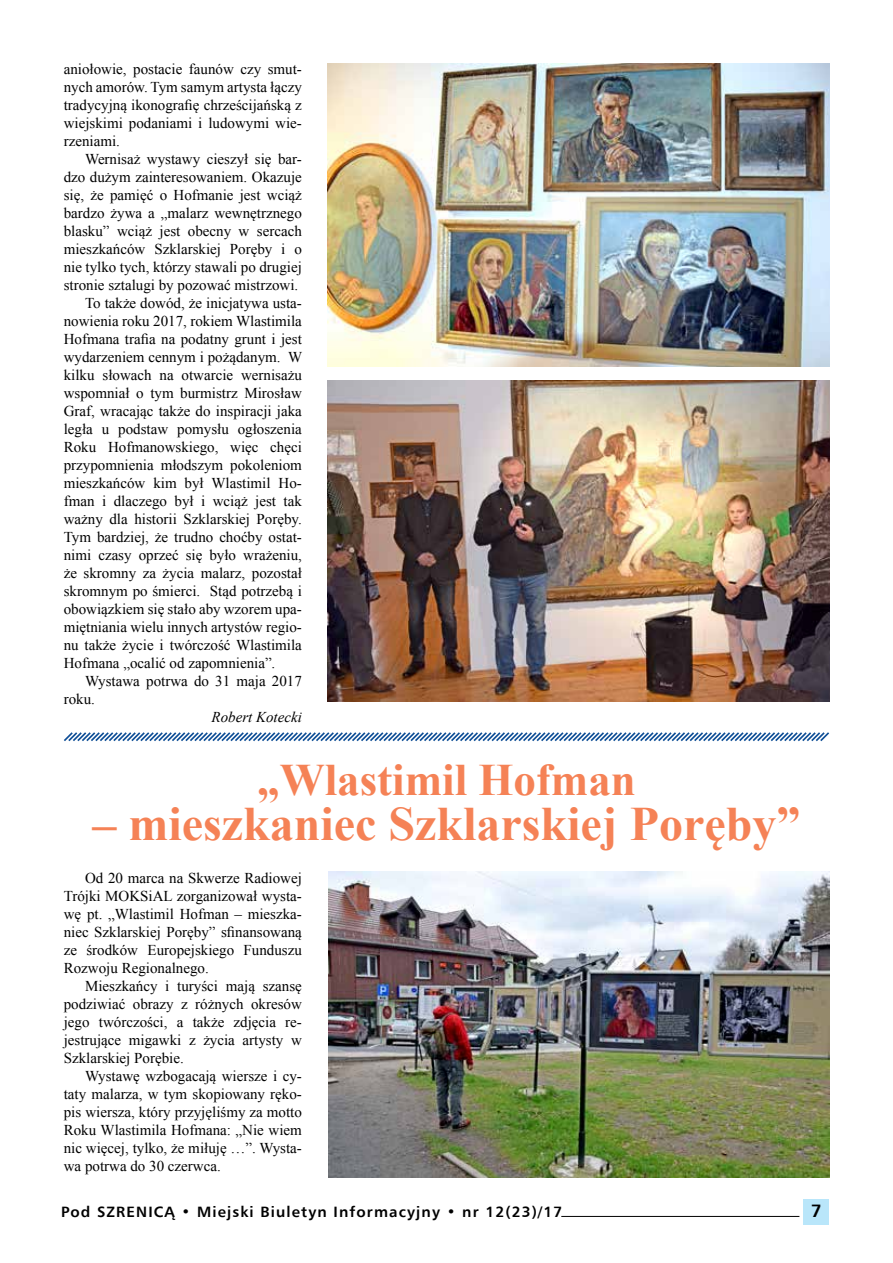
<style>
.page{position:relative;width:893px;height:1263px;background:#fff}
.page>*{position:absolute;margin:0;border:0;box-sizing:border-box;transform-origin:0 0}
.t1{font:700 48px "Times New Roman";color:#f58256}
.t2{font:700 45px "Times New Roman";color:#f58256}
.t3{font:700 18px "Humnst 777 EU";color:#000}
.t4{font:15px/18px "Times New Roman";color:#000;text-align:justify}
.t5{font:700 15px "Humnst 777 EU";letter-spacing:.075em;color:#000}
.t6{font:italic 15px "Times New Roman";color:#000}
</style>
<div class="page">
<div style="left:804px;top:1199px;width:25px;height:26px;background:#b9e6fa"></div>
<hr style="left:561px;top:1216px;width:238px;height:1px;background:#000">
<img style="left:328px;top:64px;width:501px;height:303px">
<img style="left:328px;top:380px;width:501px;height:322px">
<svg style="left:64px;top:732px;width:766px;height:10px"></svg>
<img style="left:329px;top:872px;width:500px;height:306px">
<p class="t4" style="left:64px;top:60px;width:240px">aniołowie, postacie faunów czy smut&shy;nych amorów. Tym samym artysta łączy tradycyjną ikonografię chrześcijańską z wiejskimi podaniami i ludowymi wie&shy;rzeniami.</p>
<p class="t4" style="left:85px;top:150px;width:218px">Wernisaż wystawy cieszył się bar-</p>
<p class="t4" style="left:64px;top:168px;width:240px">dzo dużym zainteresowaniem. Okazuje</p>
<p class="t4" style="left:64px;top:186px;width:240px">się, że pamięć o Hofmanie jest wciąż</p>
<p class="t4" style="left:64px;top:204px;width:240px">bardzo żywa a „malarz wewnętrznego</p>
<p class="t4" style="left:64px;top:222px;width:240px">blasku” wciąż jest obecny w sercach</p>
<p class="t4" style="left:64px;top:240px;width:240px">mieszkańców Szklarskiej Poręby i o</p>
<p class="t4" style="left:64px;top:258px;width:240px">nie tylko tych, którzy stawali po drugiej</p>
<p class="t4" style="left:64px;top:276px;width:236px">stronie sztalugi by pozować mistrzowi.</p>
<p class="t4" style="left:85px;top:294px;width:218px">To także dowód, że inicjatywa usta-</p>
<p class="t4" style="left:64px;top:312px;width:240px">nowienia roku 2017, rokiem Wlastimila</p>
<p class="t4" style="left:64px;top:330px;width:240px">Hofmana trafia na podatny grunt i jest</p>
<p class="t4" style="left:64px;top:348px;width:240px">wydarzeniem cennym i pożądanym. W</p>
<p class="t4" style="left:64px;top:366px;width:240px">kilku słowach na otwarcie wernisażu</p>
<p class="t4" style="left:64px;top:384px;width:240px">wspomniał o tym burmistrz Mirosław</p>
<p class="t4" style="left:64px;top:402px;width:240px">Graf, wracając także do inspiracji jaka</p>
<p class="t4" style="left:64px;top:420px;width:240px">legła u podstaw pomysłu ogłoszenia</p>
<p class="t4" style="left:64px;top:438px;width:240px">Roku Hofmanowskiego, więc chęci</p>
<p class="t4" style="left:64px;top:456px;width:240px">przypomnienia młodszym pokoleniom</p>
<p class="t4" style="left:64px;top:474px;width:240px">mieszkańców kim był Wlastimil Ho-</p>
<p class="t4" style="left:64px;top:492px;width:240px">fman i dlaczego był i wciąż jest tak</p>
<p class="t4" style="left:64px;top:510px;width:240px">ważny dla historii Szklarskiej Poręby.</p>
<p class="t4" style="left:64px;top:528px;width:240px">Tym bardziej, że trudno choćby ostat-</p>
<p class="t4" style="left:64px;top:546px;width:240px">nimi czasy oprzeć się było wrażeniu,</p>
<p class="t4" style="left:64px;top:564px;width:240px">że skromny za życia malarz, pozostał</p>
<p class="t4" style="left:64px;top:582px;width:240px">skromnym po śmierci. Stąd potrzebą i</p>
<p class="t4" style="left:64px;top:600px;width:240px">obowiązkiem się stało aby wzorem upa-</p>
<p class="t4" style="left:64px;top:618px;width:240px">miętniania wielu innych artystów regio-</p>
<p class="t4" style="left:64px;top:636px;width:240px">nu także życie i twórczość Wlastimila</p>
<p class="t4" style="left:64px;top:654px;width:213px">Hofmana „ocalić od zapomnienia”.</p>
<p class="t4" style="left:85px;top:672px;width:218px">Wystawa potrwa do 31 maja 2017</p>
<p class="t4" style="left:64px;top:690px;width:33px">roku.</p>
<p class="t6" style="left:211px;top:707px;width:92px">Robert Kotecki</p>
<h2 class="t2" style="left:257px;top:749px;width:380px">„Wlastimil Hofman</h2>
<h1 class="t1" style="left:93px;top:790px;width:709px">– mieszkaniec Szklarskiej Poręby”</h1>
<p class="t4" style="left:64px;top:869px;width:240px;text-indent:21px">Od 20 marca na Skwerze Radiowej Trójki MOKSiAL zorganizował wysta&shy;wę pt. „Wlastimil Hofman – mieszka&shy;niec Szklarskiej Poręby” sfinansowaną ze środków Europejskiego Funduszu Rozwoju Regionalnego.</p>
<p class="t4" style="left:64px;top:977px;width:240px;text-indent:21px">Mieszkańcy i turyści mają szansę podziwiać obrazy z różnych okresów jego twórczości, a także zdjęcia re&shy;jestrujące migawki z życia artysty w Szklarskiej Porębie.</p>
<p class="t4" style="left:64px;top:1067px;width:240px;text-indent:21px">Wystawę wzbogacają wiersze i cy&shy;taty malarza, w tym skopiowany ręko&shy;pis wiersza, który przyjęliśmy za motto Roku Wlastimila Hofmana: „Nie wiem nic więcej, tylko, że miłuję …”. Wysta&shy;wa potrwa do 30 czerwca.</p>
<p class="t5" style="left:61px;top:1202px;width:503px">Pod SZRENICĄ • Miejski Biuletyn Informacyjny • nr 12(23)/17</p>
<p class="t3" style="left:811px;top:1199px;width:12px">7</p>
</div>
